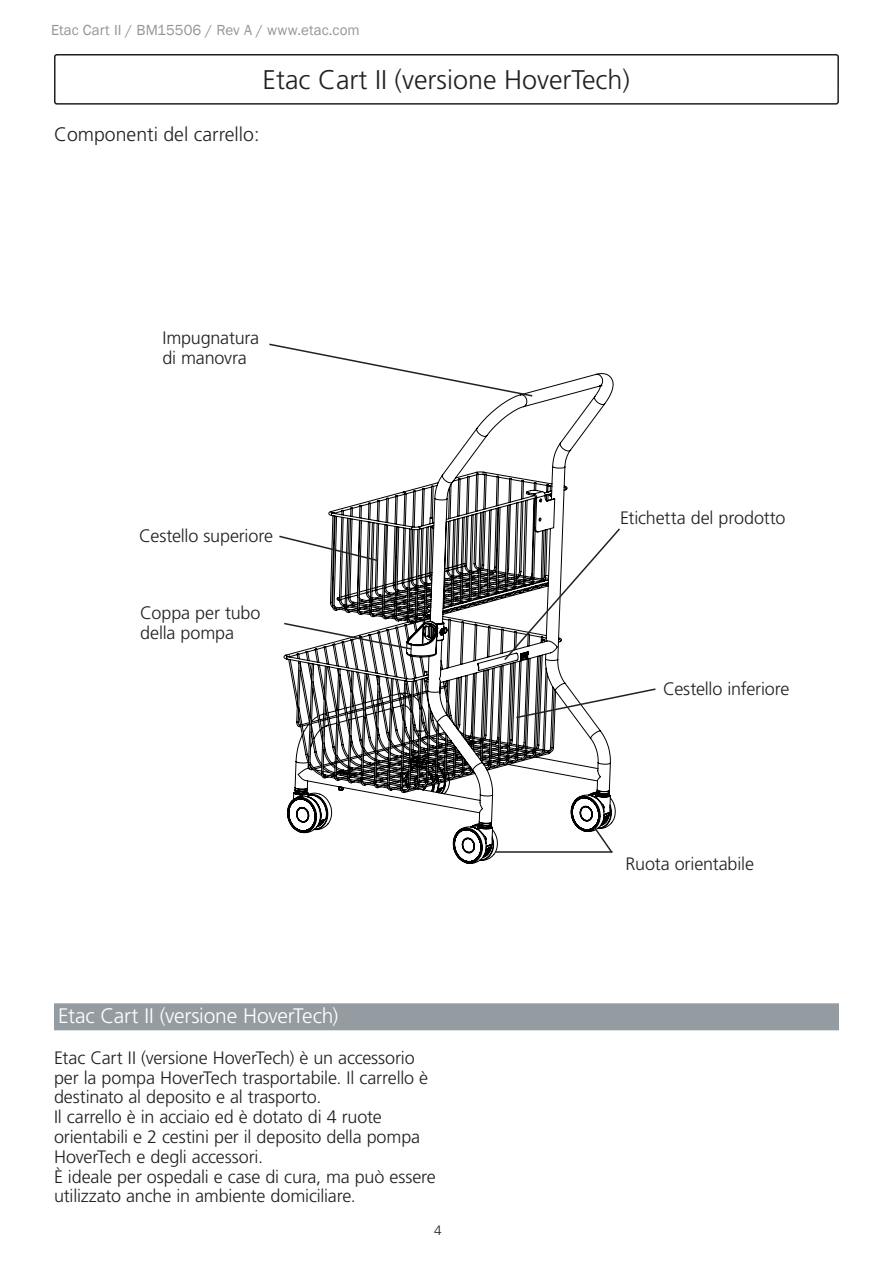
<style>
.page{position:relative;width:893px;height:1263px;background:#fff}
.page>*{position:absolute;margin:0;border:0;box-sizing:border-box;transform-origin:0 0}
.Chapter_header{font:300 27px "Frutiger LT Pro";color:#231f20}
.Paragraph_header_-_o{font:300 21px "Frutiger LT Pro";letter-spacing:-.01em;color:#fff}
.Header_2{font:300 19.5px "Frutiger LT Pro";color:#231f20}
.Body_text{font:300 18px/19.8px "Frutiger LT Pro";letter-spacing:-.01em;color:#231f20}
.t1{font:15px "Franklin Gothic";color:#939598}
.t2{font:300 13.5px "Frutiger LT Std";color:#231f20}
</style>
<div class="page">
<div style="left:54px;top:54px;width:785px;height:51px;border:2px solid #231f20;border-radius:2px"></div>
<svg style="left:283px;top:373px;width:333px;height:491px"></svg>
<svg style="left:269px;top:343px;width:265px;height:55px"></svg>
<svg style="left:279px;top:534px;width:100px;height:28px"></svg>
<svg style="left:503px;top:527px;width:117px;height:135px"></svg>
<svg style="left:283px;top:622px;width:130px;height:29px"></svg>
<svg style="left:515px;top:687px;width:141px;height:32px"></svg>
<svg style="left:593px;top:825px;width:21px;height:29px"></svg>
<hr style="left:495px;top:851px;width:117px;height:2px;background:#231f20">
<div style="left:54px;top:1003px;width:785px;height:27px;background:#959ca1"></div>
<p class="t1" style="left:51px;top:20px;width:310px">Etac Cart II / BM15506 / Rev A / www.etac.com</p>
<p class="Chapter_header" style="left:263px;top:63px;width:369px">Etac Cart II (versione HoverTech)</p>
<p class="Header_2" style="left:54px;top:122px;width:207px">Componenti del carrello:</p>
<p class="Body_text" style="left:162px;top:328px;width:98px">Impugnatura di manovra</p>
<p class="Body_text" style="left:139px;top:526px;width:135px">Cestello superiore</p>
<p class="Body_text" style="left:140px;top:603px;width:122px">Coppa per tubo della pompa</p>
<p class="Paragraph_header_-_o" style="left:58px;top:1003px;width:282px">Etac Cart II (versione HoverTech)</p>
<p class="Body_text" style="left:54px;top:1048px;width:376px">Etac Cart II (versione HoverTech) è un accessorio per la pompa HoverTech trasportabile. Il carrello è destinato al deposito e al trasporto.</p>
<p class="Body_text" style="left:54px;top:1107px;width:368px">Il carrello è in acciaio ed è dotato di 4 ruote orientabili e 2 cestini per il deposito della pompa<br>HoverTech e degli accessori.</p>
<p class="Body_text" style="left:54px;top:1167px;width:383px">È ideale per ospedali e case di cura, ma può essere utilizzato anche in ambiente domiciliare.</p>
<p class="t2" style="left:434px;top:1222px;width:9px">4</p>
<p class="Body_text" style="left:620px;top:508px;width:167px">Etichetta del prodotto</p>
<p class="Body_text" style="left:663px;top:679px;width:128px">Cestello inferiore</p>
<p class="Body_text" style="left:625px;top:854px;width:130px">Ruota orientabile</p>
</div>
